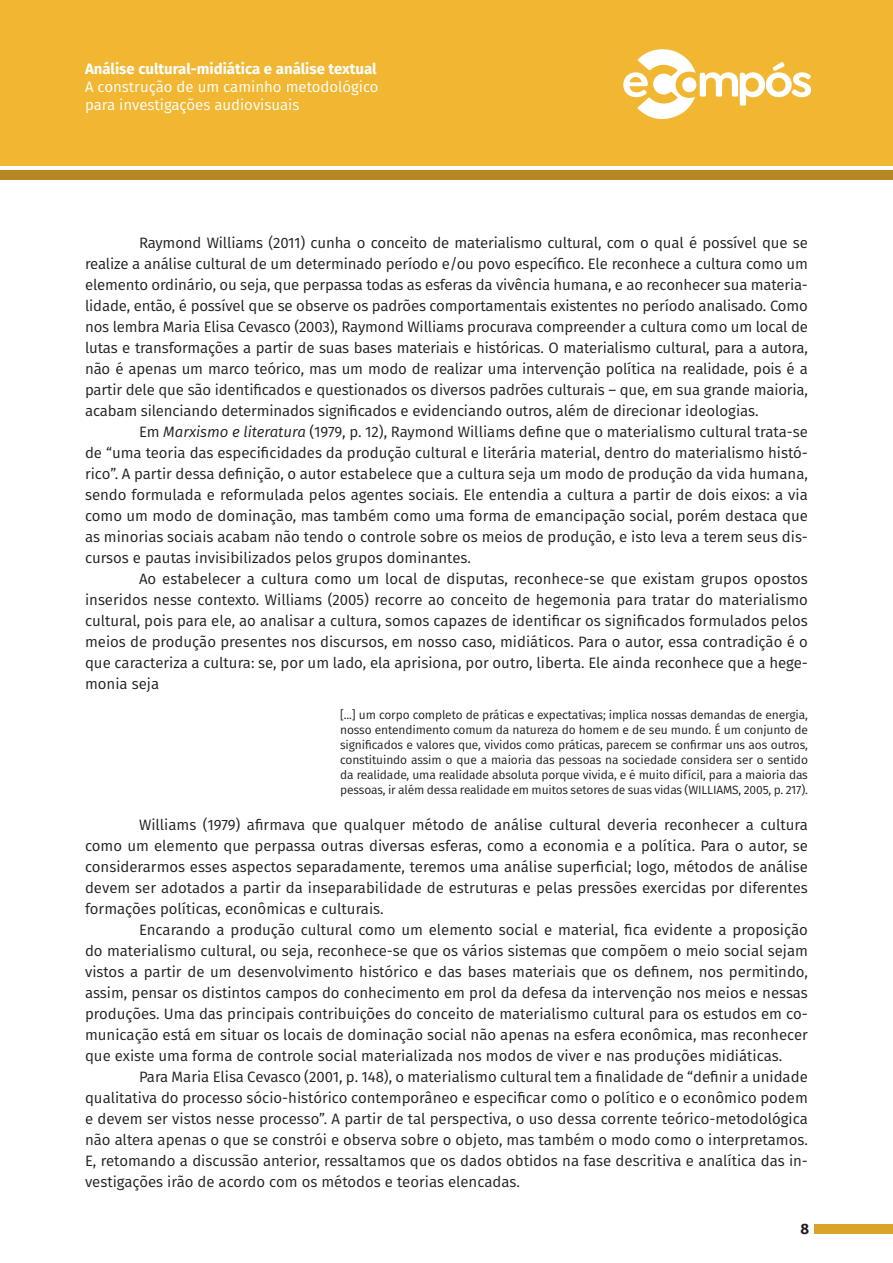
<style>
.page{position:relative;width:893px;height:1263px;background:#fff}
.page>*{position:absolute;margin:0;border:0;box-sizing:border-box;transform-origin:0 0}
.Texto{font:15px/21px "Fira Sans";color:#231f20;text-align:justify}
.t1{font:15px/18px "Fira Sans";color:#fff}
.t2{font:700 15px "Fira Sans";color:#fff}
.t3{font:700 15px "Fira Sans";color:#231f20}
.Citação__3_Linhas{font:12px/15px "Fira Sans";letter-spacing:-.01em;color:#231f20;text-align:justify}
.s1{font-style:italic}
</style>
<div class="page">
<div style="left:0;top:0;width:893px;height:166px;background:#f2b732"></div>
<div style="left:0;top:170px;width:893px;height:10px;background:#b48723"></div>
<div style="left:814px;top:1224px;width:79px;height:9px;background:#d9a42c"></div>
<svg style="left:623px;top:49px;width:188px;height:70px"></svg>
<p class="t2" style="left:85px;top:56px;width:293px">Análise cultural-midiática e análise textual</p>
<p class="t1" style="left:85px;top:78px;width:295px">A construção de um caminho metodológico para investigações audiovisuais</p>
<p class="Texto" style="left:85px;top:232px;width:724px;text-indent:54px">Raymond Williams (2011) cunha o conceito de materialismo cultural, com o qual é possível que se realize a análise cultural de um determinado período e/ou povo específico. Ele reconhece a cultura como um elemento ordinário, ou seja, que perpassa todas as esferas da vivência humana, e ao reconhecer sua materia&shy;lidade, então, é possível que se observe os padrões comportamentais existentes no período analisado. Como nos lembra Maria Elisa Cevasco (2003), Raymond Williams procurava compreender a cultura como um local de lutas e transformações a partir de suas bases materiais e históricas. O materialismo cultural, para a autora, não é apenas um marco teórico, mas um modo de realizar uma intervenção política na realidade, pois é a partir dele que são identificados e questionados os diversos padrões culturais – que, em sua grande maioria, acabam silenciando determinados significados e evidenciando outros, além de direcionar ideologias.</p>
<p class="Texto" style="left:85px;top:421px;width:724px;text-indent:54px">Em <span class="s1">Marxismo e literatura</span> (1979, p. 12), Raymond Williams define que o materialismo cultural trata-se de “uma teoria das especificidades da produção cultural e literária material, dentro do materialismo histó&shy;rico”. A partir dessa definição, o autor estabelece que a cultura seja um modo de produção da vida humana, sendo formulada e reformulada pelos agentes sociais. Ele entendia a cultura a partir de dois eixos: a via como um modo de dominação, mas também como uma forma de emancipação social, porém destaca que as minorias sociais acabam não tendo o controle sobre os meios de produção, e isto leva a terem seus dis&shy;cursos e pautas invisibilizados pelos grupos dominantes.</p>
<p class="Texto" style="left:85px;top:568px;width:724px;text-indent:54px">Ao estabelecer a cultura como um local de disputas, reconhece-se que existam grupos opostos inseridos nesse contexto. Williams (2005) recorre ao conceito de hegemonia para tratar do materialismo cultural, pois para ele, ao analisar a cultura, somos capazes de identificar os significados formulados pelos meios de produção presentes nos discursos, em nosso caso, midiáticos. Para o autor, essa contradição é o que caracteriza a cultura: se, por um lado, ela aprisiona, por outro, liberta. Ele ainda reconhece que a hege&shy;monia seja</p>
<p class="Citação__3_Linhas" style="left:340px;top:707px;width:469px">[...] um corpo completo de práticas e expectativas; implica nossas demandas de energia, nosso entendimento comum da natureza do homem e de seu mundo. É um conjunto de significados e valores que, vividos como práticas, parecem se confirmar uns aos outros, constituindo assim o que a maioria das pessoas na sociedade considera ser o sentido da realidade, uma realidade absoluta porque vivida, e é muito difícil, para a maioria das pessoas, ir além dessa realidade em muitos setores de suas vidas (WILLIAMS, 2005, p. 217).</p>
<p class="Texto" style="left:85px;top:814px;width:724px;text-indent:54px">Williams (1979) afirmava que qualquer método de análise cultural deveria reconhecer a cultura como um elemento que perpassa outras diversas esferas, como a economia e a política. Para o autor, se considerarmos esses aspectos separadamente, teremos uma análise superficial; logo, métodos de análise devem ser adotados a partir da inseparabilidade de estruturas e pelas pressões exercidas por diferentes formações políticas, econômicas e culturais.</p>
<p class="Texto" style="left:85px;top:919px;width:724px;text-indent:54px">Encarando a produção cultural como um elemento social e material, fica evidente a proposição do materialismo cultural, ou seja, reconhece-se que os vários sistemas que compõem o meio social sejam vistos a partir de um desenvolvimento histórico e das bases materiais que os definem, nos permitindo, assim, pensar os distintos campos do conhecimento em prol da defesa da intervenção nos meios e nessas produções. Uma das principais contribuições do conceito de materialismo cultural para os estudos em co&shy;municação está em situar os locais de dominação social não apenas na esfera econômica, mas reconhecer que existe uma forma de controle social materializada nos modos de viver e nas produções midiáticas.</p>
<p class="Texto" style="left:85px;top:1066px;width:724px;text-indent:54px">Para Maria Elisa Cevasco (2001, p. 148), o materialismo cultural tem a finalidade de “definir a unidade qualitativa do processo sócio-histórico contemporâneo e especificar como o político e o econômico podem e devem ser vistos nesse processo”. A partir de tal perspectiva, o uso dessa corrente teórico-metodológica não altera apenas o que se constrói e observa sobre o objeto, mas também o modo como o interpretamos.<br>E, retomando a discussão anterior, ressaltamos que os dados obtidos na fase descritiva e analítica das in&shy;vestigações irão de acordo com os métodos e teorias elencadas.</p>
<p class="t3" style="left:800px;top:1216px;width:10px">8</p>
</div>
